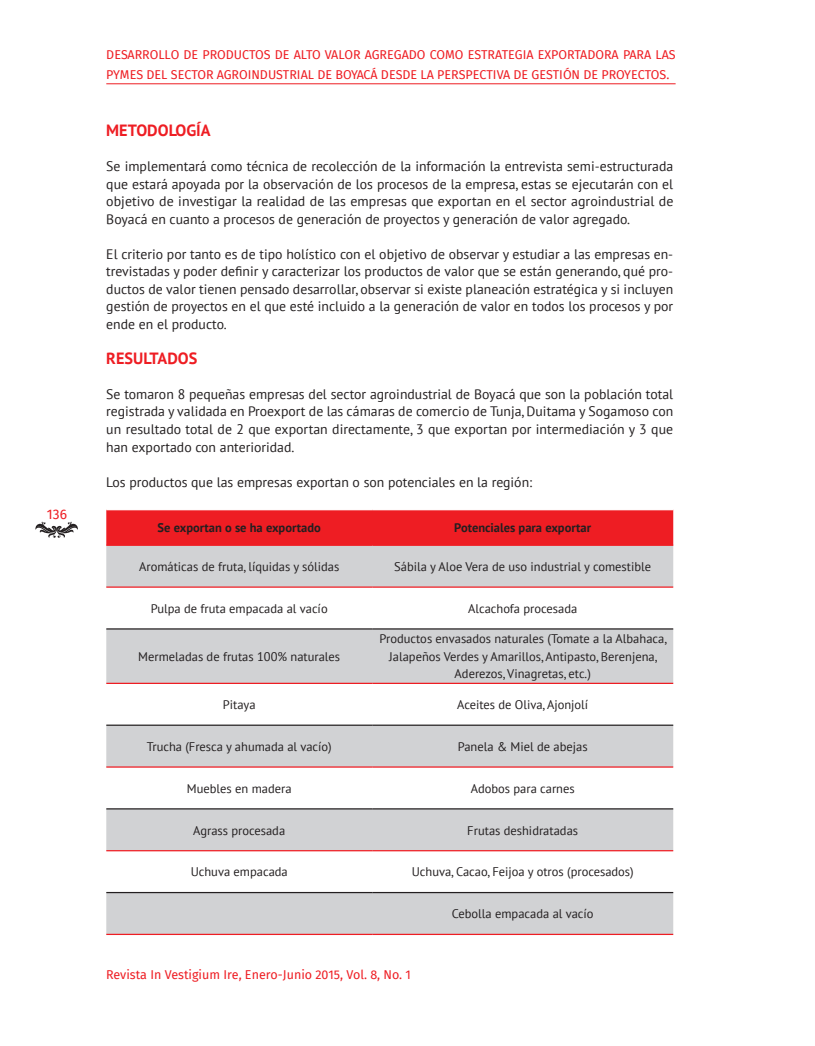
<style>
.page{position:relative;width:815px;height:1046px;background:#fff}
.page>*{position:absolute;margin:0;border:0;box-sizing:border-box;transform-origin:0 0}
.subtitulos{font:700 16.25px "PT Sans";color:#ee1d23}
.parrafos{font:13.75px/17.5px "PT Sans";color:#231f20;text-align:justify}
.t1{font:13.75px "Fira Sans";color:#ee1d23}
.parrafos_tablas_izqu{font:12.5px/17.5px "PT Sans";color:#231f20;text-align:center}
.t2{font:12.5px/20px "Fira Sans";color:#ee1d23}
.parrafos_tablas_izqu-2{font:700 12.5px "PT Sans";color:#231f20}
</style>
<div class="page">
<hr style="left:106px;top:83px;width:570px;height:1px;background:#ee1d23">
<svg style="left:35px;top:521px;width:43px;height:17px"></svg>
<div style="left:106px;top:510px;width:567px;height:34px;background:#ee1d23"></div>
<div style="left:106px;top:546px;width:567px;height:387px;background:#d1d2d4"></div>
<svg style="left:106px;top:587px;width:567px;height:304px"></svg>
<hr style="left:106px;top:544px;width:266px;height:2px;background:#ee1d23">
<hr style="left:372px;top:544px;width:301px;height:2px;background:#ee1d23">
<hr style="left:106px;top:586px;width:266px;height:1px;background:#ee1d23">
<hr style="left:372px;top:586px;width:301px;height:1px;background:#ee1d23">
<hr style="left:106px;top:628px;width:266px;height:1px;background:#231f20">
<hr style="left:372px;top:628px;width:301px;height:1px;background:#231f20">
<hr style="left:106px;top:682px;width:266px;height:2px;background:#ee1d23">
<hr style="left:372px;top:682px;width:301px;height:2px;background:#ee1d23">
<hr style="left:106px;top:724px;width:266px;height:1px;background:#231f20">
<hr style="left:372px;top:724px;width:301px;height:1px;background:#231f20">
<hr style="left:106px;top:766px;width:266px;height:1px;background:#ee1d23">
<hr style="left:372px;top:766px;width:301px;height:1px;background:#ee1d23">
<hr style="left:106px;top:808px;width:266px;height:1px;background:#231f20">
<hr style="left:372px;top:808px;width:301px;height:1px;background:#231f20">
<hr style="left:106px;top:933px;width:266px;height:1px;background:#ee1d23">
<hr style="left:372px;top:933px;width:301px;height:1px;background:#ee1d23">
<hr style="left:106px;top:850px;width:266px;height:1px;background:#ee1d23">
<hr style="left:372px;top:850px;width:301px;height:1px;background:#ee1d23">
<hr style="left:106px;top:891px;width:266px;height:2px;background:#231f20">
<hr style="left:372px;top:891px;width:301px;height:2px;background:#231f20">
<p class="t1" style="left:47px;top:504px;width:22px">136</p>
<p class="t2" style="left:106px;top:45px;width:571px">DESARROLLO DE PRODUCTOS DE ALTO VALOR AGREGADO COMO ESTRATEGIA EXPORTADORA PARA LAS<br>PYMES DEL SECTOR AGROINDUSTRIAL DE BOYACÁ DESDE LA PERSPECTIVA DE GESTIÓN DE PROYECTOS.</p>
<p class="subtitulos" style="left:106px;top:120px;width:106px">METODOLOGÍA</p>
<p class="parrafos" style="left:106px;top:157px;width:569px">Se implementará como técnica de recolección de la información la entrevista semi-estructurada que estará apoyada por la observación de los procesos de la empresa, estas se ejecutarán con el objetivo de investigar la realidad de las empresas que exportan en el sector agroindustrial de Boyacá en cuanto a procesos de generación de proyectos y generación de valor agregado.</p>
<p class="parrafos" style="left:106px;top:245px;width:568px">El criterio por tanto es de tipo holístico con el objetivo de observar y estudiar a las empresas en&shy;trevistadas y poder definir y caracterizar los productos de valor que se están generando, qué pro&shy;ductos de valor tienen pensado desarrollar, observar si existe planeación estratégica y si incluyen gestión de proyectos en el que esté incluido a la generación de valor en todos los procesos y por ende en el producto.</p>
<p class="subtitulos" style="left:106px;top:347px;width:93px">RESULTADOS</p>
<p class="parrafos" style="left:106px;top:385px;width:569px">Se tomaron 8 pequeñas empresas del sector agroindustrial de Boyacá que son la población total registrada y validada en Proexport de las cámaras de comercio de Tunja, Duitama y Sogamoso con un resultado total de 2 que exportan directamente, 3 que exportan por intermediación y 3 que han exportado con anterioridad.</p>
<p class="parrafos" style="left:106px;top:472px;width:427px">Los productos que las empresas exportan o son potenciales en la región:</p>
<p class="parrafos_tablas_izqu-2" style="left:158px;top:519px;width:165px">Se exportan o se ha exportado</p>
<p class="parrafos_tablas_izqu-2" style="left:454px;top:519px;width:138px">Potenciales para exportar</p>
<p class="parrafos_tablas_izqu" style="left:139px;top:557px;width:202px">Aromáticas de fruta, líquidas y sólidas</p>
<p class="parrafos_tablas_izqu" style="left:394px;top:557px;width:258px">Sábila y Aloe Vera de uso industrial y comestible</p>
<p class="parrafos_tablas_izqu" style="left:151px;top:599px;width:178px">Pulpa de fruta empacada al vacío</p>
<p class="parrafos_tablas_izqu" style="left:468px;top:599px;width:111px">Alcachofa procesada</p>
<p class="parrafos_tablas_izqu" style="left:138px;top:647px;width:203px">Mermeladas de frutas 100% naturales</p>
<p class="parrafos_tablas_izqu" style="left:380px;top:629px;width:289px">Productos envasados naturales (Tomate a la Albahaca,<br>Jalapeños Verdes y Amarillos, Antipasto, Berenjena,<br>Aderezos, Vinagretas, etc.)</p>
<p class="parrafos_tablas_izqu" style="left:223px;top:695px;width:34px">Pitaya</p>
<p class="parrafos_tablas_izqu" style="left:457px;top:695px;width:133px">Aceites de Oliva, Ajonjolí</p>
<p class="parrafos_tablas_izqu" style="left:147px;top:737px;width:186px">Trucha (Fresca y ahumada al vacío)</p>
<p class="parrafos_tablas_izqu" style="left:458px;top:737px;width:131px">Panela &amp; Miel de abejas</p>
<p class="parrafos_tablas_izqu" style="left:187px;top:779px;width:106px">Muebles en madera</p>
<p class="parrafos_tablas_izqu" style="left:471px;top:779px;width:106px">Adobos para carnes</p>
<p class="parrafos_tablas_izqu" style="left:193px;top:820px;width:93px">Agrass procesada</p>
<p class="parrafos_tablas_izqu" style="left:467px;top:820px;width:112px">Frutas deshidratadas</p>
<p class="parrafos_tablas_izqu" style="left:191px;top:862px;width:99px">Uchuva empacada</p>
<p class="parrafos_tablas_izqu" style="left:412px;top:862px;width:224px">Uchuva, Cacao, Feijoa y otros (procesados)</p>
<p class="parrafos_tablas_izqu" style="left:452px;top:904px;width:143px">Cebolla empacada al vacío</p>
<p class="t2" style="left:106px;top:963px;width:306px">Revista In Vestigium Ire, Enero-Junio 2015, Vol. 8, No. 1</p>
</div>
